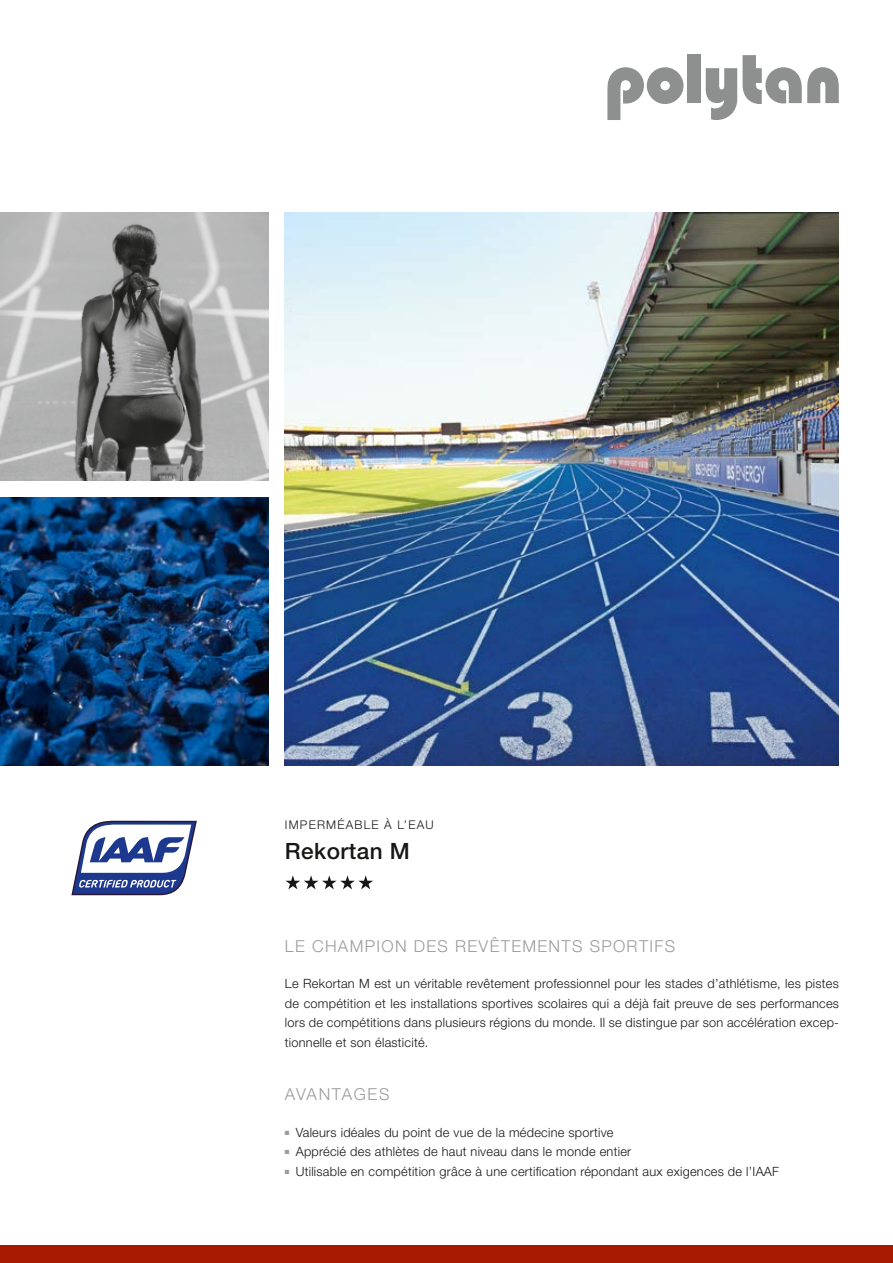
<style>
.page{position:relative;width:893px;height:1263px;background:#fff}
.page>*{position:absolute;margin:0;border:0;box-sizing:border-box;transform-origin:0 0}
.t1{font:500 22.5px "Helvetica Neue LT Std";letter-spacing:.02em;color:#181716}
.t2{font:300 16.5px "Helvetica Neue LT Std";letter-spacing:.08em;color:#9c9c9d}
.t3{font:300 16.5px "Helvetica Neue LT Std";letter-spacing:.1em;color:#9c9c9d}
.t4{font:300 12.75px/19.5px "Helvetica Neue LT Std";letter-spacing:.02em;color:#181716;text-align:justify}
.t5{font:300 12px "Helvetica Neue LT Std";letter-spacing:.1em;color:#181716}
</style>
<div class="page">
<div style="left:0;top:1246px;width:893px;height:17px;background:#a51a00"></div>
<svg style="left:71px;top:821px;width:126px;height:74px"></svg>
<img style="left:0;top:497px;width:268px;height:268px">
<img style="left:285px;top:213px;width:554px;height:552px">
<div style="left:687px;top:54px;width:13px;height:49px;background:#8e9090"></div>
<svg style="left:706px;top:68px;width:31px;height:52px"></svg>
<svg style="left:743px;top:55px;width:96px;height:49px"></svg>
<svg style="left:607px;top:67px;width:76px;height:53px"></svg>
<img style="left:0;top:213px;width:268px;height:267px">
<svg style="left:286px;top:875px;width:87px;height:14px"></svg>
<p class="t5" style="left:285px;top:818px;width:150px">IMPERMÉABLE À L’EAU</p>
<h1 class="t1" style="left:285px;top:838px;width:126px">Rekortan M</h1>
<p class="t2" style="left:285px;top:936px;width:392px">LE CHAMPION DES REVÊTEMENTS SPORTIFS</p>
<p class="t4" style="left:285px;top:973px;width:556px">Le Rekortan M est un véritable revêtement professionnel pour les stades d’athlétisme, les pistes de compétition et les installations sportives scolaires qui a déjà fait preuve de ses performances lors de compétitions dans plusieurs régions du monde. Il se distingue par son accélération excep&shy;tionnelle et son élasticité.</p>
<p class="t3" style="left:285px;top:1084px;width:106px">AVANTAGES</p>
<p class="t4" style="left:285px;top:1122px;width:330px"><sup>■</sup> Valeurs idéales du point de vue de la médecine sportive</p>
<p class="t4" style="left:285px;top:1141px;width:348px"><sup>■</sup> Apprécié des athlètes de haut niveau dans le monde entier</p>
<p class="t4" style="left:285px;top:1161px;width:496px"><sup>■</sup> Utilisable en compétition grâce à une certification répondant aux exigences de l’IAAF</p>
</div>
